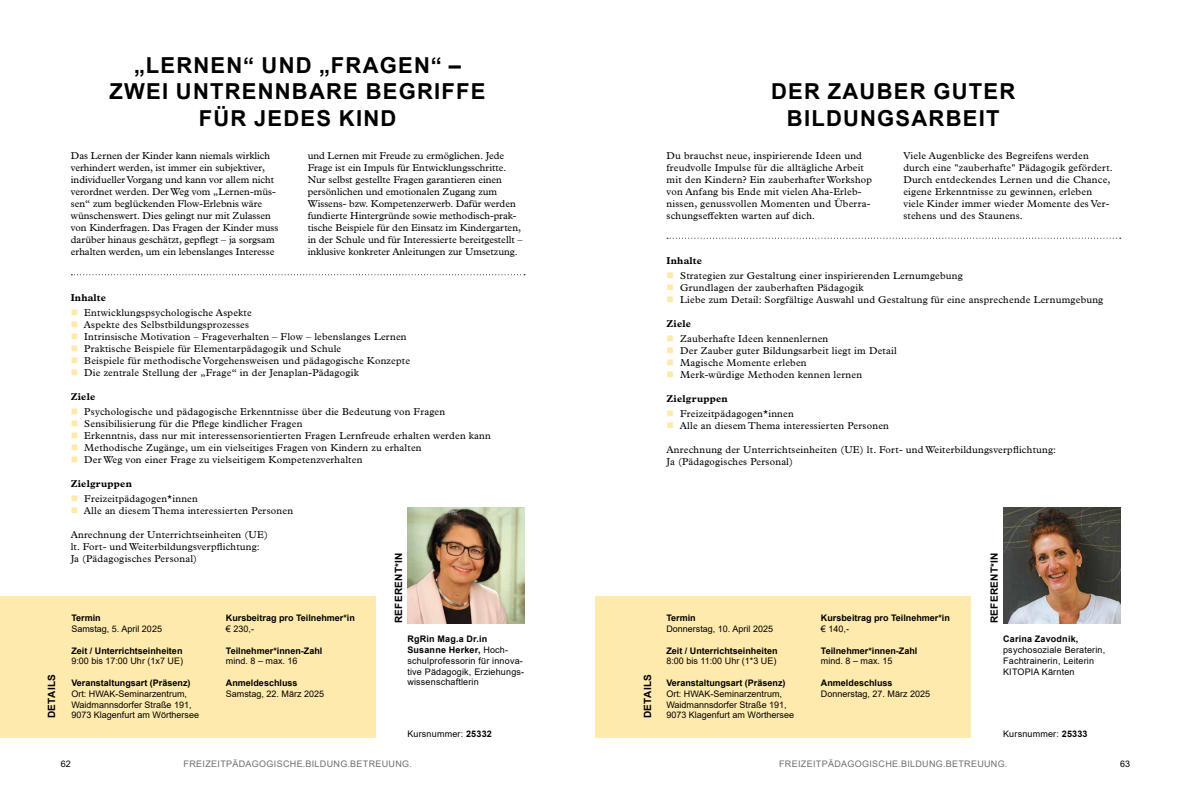
<style>
.page{position:relative;width:1191px;height:794px;background:#fff}
.page>*{position:absolute;margin:0;border:0;box-sizing:border-box;transform-origin:0 0}
.t1{font:700 22px/26.4px "Arial";letter-spacing:.055em;color:#000;text-align:center}
.t2{font:10px/12px "Plantin MT Pro";letter-spacing:.02em;color:#000}
.t3{font:10px/12px "Plantin MT Pro";color:#000}
.t4{font:700 10px "Plantin MT Pro";letter-spacing:.02em;color:#000}
.t5{font:700 10px "Arial";letter-spacing:.035em;color:#000}
.t6{font:9px/10.8px "Arial";color:#000}
.t7{font:700 9px "Arial";color:#000}
.t8{font:9px/10.8px "Arial";letter-spacing:.02em;color:#000}
.t9{font:9px "Arial";letter-spacing:.035em;color:#706f6f}
.t10{font:700 9px "Arial";letter-spacing:.02em;color:#000}
.s1{color:#ffeaad}
.s2{font-weight:700}
</style>
<div class="page">
<svg style="left:667px;top:238px;width:453px;height:1px"></svg>
<img style="left:1003px;top:507px;width:117px;height:116px">
<div style="left:595px;top:596px;width:376px;height:141px;background:#ffeaad"></div>
<svg style="left:71px;top:274px;width:454px;height:1px"></svg>
<img style="left:407px;top:507px;width:117px;height:116px">
<div style="left:0;top:596px;width:375px;height:141px;background:#ffeaad"></div>
<h1 class="t1" style="left:109px;top:52px;width:377px">„LERNEN“ UND „FRAGEN“ –<br>ZWEI UNTRENNBARE BEGRIFFE<br>FÜR JEDES KIND</h1>
<p class="t3" style="left:71px;top:149px;width:209px">Das Lernen der Kinder kann niemals wirklich verhindert werden, ist immer ein subjektiver, individueller Vorgang und kann vor allem nicht verordnet werden. Der Weg vom „Lernen-müs&shy;sen“ zum beglückenden Flow-Erlebnis wäre wünschenswert. Dies gelingt nur mit Zulassen von Kinderfragen. Das Fragen der Kinder muss darüber hinaus geschätzt, gepflegt – ja sorgsam erhalten werden, um ein lebenslanges Interesse</p>
<p class="t3" style="left:308px;top:149px;width:216px">und Lernen mit Freude zu ermöglichen. Jede Frage ist ein Impuls für Entwicklungsschritte.<br>Nur selbst gestellte Fragen garantieren einen persönlichen und emotionalen Zugang zum Wissens- bzw. Kompetenzerwerb. Dafür werden fundierte Hintergründe sowie methodisch-prak&shy;tische Beispiele für den Einsatz im Kindergarten, in der Schule und für Interessierte bereitgestellt – inklusive konkreter Anleitungen zur Umsetzung.</p>
<p class="t5" style="left:45px;top:718px;width:45px;rotate:-90deg">DETAILS</p>
<p class="t4" style="left:71px;top:292px;width:37px">Inhalte</p>
<p class="t2" style="left:71px;top:306px;width:183px"><span class="s1">■</span> Entwicklungspsychologische Aspekte</p>
<p class="t2" style="left:71px;top:318px;width:180px"><span class="s1">■</span> Aspekte des Selbstbildungsprozesses</p>
<p class="t2" style="left:71px;top:330px;width:337px"><span class="s1">■</span> Intrinsische Motivation – Frageverhalten – Flow – lebenslanges Lernen</p>
<p class="t2" style="left:71px;top:342px;width:272px"><span class="s1">■</span> Praktische Beispiele für Elementarpädagogik und Schule</p>
<p class="t2" style="left:71px;top:354px;width:341px"><span class="s1">■</span> Beispiele für methodische Vorgehensweisen und pädagogische Konzepte</p>
<p class="t2" style="left:71px;top:366px;width:290px"><span class="s1">■</span> Die zentrale Stellung der „Frage“ in der Jenaplan-Pädagogik</p>
<p class="t4" style="left:71px;top:390px;width:26px">Ziele</p>
<p class="t2" style="left:71px;top:405px;width:376px"><span class="s1">■</span> Psychologische und pädagogische Erkenntnisse über die Bedeutung von Fragen</p>
<p class="t2" style="left:71px;top:417px;width:233px"><span class="s1">■</span> Sensibilisierung für die Pflege kindlicher Fragen</p>
<p class="t2" style="left:71px;top:429px;width:422px"><span class="s1">■</span> Erkenntnis, dass nur mit interessensorientierten Fragen Lernfreude erhalten werden kann</p>
<p class="t2" style="left:71px;top:441px;width:352px"><span class="s1">■</span> Methodische Zugänge, um ein vielseitiges Fragen von Kindern zu erhalten</p>
<p class="t2" style="left:71px;top:453px;width:293px"><span class="s1">■</span> Der Weg von einer Frage zu vielseitigem Kompetenzverhalten</p>
<p class="t4" style="left:71px;top:477px;width:63px">Zielgruppen</p>
<p class="t2" style="left:71px;top:492px;width:129px"><span class="s1">■</span> Freizeitpädagogen*innen</p>
<p class="t2" style="left:71px;top:504px;width:224px"><span class="s1">■</span> Alle an diesem Thema interessierten Personen</p>
<p class="t2" style="left:71px;top:528px;width:199px">Anrechnung der Unterrichtseinheiten (UE) lt. Fort- und Weiterbildungsverpflichtung:<br>Ja (Pädagogisches Personal)</p>
<p class="t5" style="left:391px;top:623px;width:72px;rotate:-90deg">REFERENT*IN</p>
<p class="t7" style="left:226px;top:611px;width:130px">Kursbeitrag pro Teilnehmer*in</p>
<p class="t6" style="left:226px;top:623px;width:30px">€ 230,-</p>
<p class="t7" style="left:226px;top:644px;width:98px">Teilnehmer*innen-Zahl</p>
<p class="t6" style="left:226px;top:655px;width:73px">mind. 8 – max. 16</p>
<p class="t7" style="left:226px;top:676px;width:73px">Anmeldeschluss</p>
<p class="t6" style="left:226px;top:688px;width:100px">Samstag, 22. März 2025</p>
<p class="t7" style="left:71px;top:611px;width:31px">Termin</p>
<p class="t6" style="left:71px;top:623px;width:92px">Samstag, 5. April 2025</p>
<p class="t7" style="left:71px;top:644px;width:113px">Zeit / Unterrichtseinheiten</p>
<p class="t6" style="left:71px;top:655px;width:113px">9:00 bis 17:00 Uhr (1x7 UE)</p>
<p class="t7" style="left:71px;top:676px;width:121px">Veranstaltungsart (Präsenz)</p>
<p class="t6" style="left:71px;top:688px;width:129px">Ort: HWAK-Seminarzentrum,<br>Waidmannsdorfer Straße 191,<br>9073 Klagenfurt am Wörthersee</p>
<p class="t8" style="left:407px;top:633px;width:118px"><span class="s2">RgRin Mag.a Dr.in<br>Susanne Herker,</span> Hoch&shy;schulprofessorin für innova&shy;tive Pädagogik, Erziehungs&shy;wissenschaftlerin</p>
<p class="t8" style="left:407px;top:728px;width:86px">Kursnummer: <span class="s2">25332</span></p>
<h1 class="t1" style="left:771px;top:78px;width:245px">DER ZAUBER GUTER<br>BILDUNGSARBEIT</h1>
<p class="t2" style="left:666px;top:149px;width:207px">Du brauchst neue, inspirierende Ideen und freudvolle Impulse für die alltägliche Arbeit mit den Kindern? Ein zauberhafter Workshop von Anfang bis Ende mit vielen Aha-Erleb&shy;nissen, genussvollen Momenten und Überra&shy;schungseffekten warten auf dich.</p>
<p class="t2" style="left:903px;top:149px;width:211px">Viele Augenblicke des Begreifens werden durch eine "zauberhafte" Pädagogik gefördert.<br>Durch entdeckendes Lernen und die Chance, eigene Erkenntnisse zu gewinnen, erleben viele Kinder immer wieder Momente des Ver&shy;stehens und des Staunens.</p>
<p class="t4" style="left:666px;top:255px;width:37px">Inhalte</p>
<p class="t2" style="left:666px;top:270px;width:297px"><span class="s1">■</span> Strategien zur Gestaltung einer inspirierenden Lernumgebung</p>
<p class="t2" style="left:666px;top:282px;width:198px"><span class="s1">■</span> Grundlagen der zauberhaften Pädagogik</p>
<p class="t2" style="left:666px;top:294px;width:438px"><span class="s1">■</span> Liebe zum Detail: Sorgfältige Auswahl und Gestaltung für eine ansprechende Lernumgebung</p>
<p class="t4" style="left:666px;top:318px;width:26px">Ziele</p>
<p class="t2" style="left:666px;top:333px;width:163px"><span class="s1">■</span> Zauberhafte Ideen kennenlernen</p>
<p class="t2" style="left:666px;top:345px;width:232px"><span class="s1">■</span> Der Zauber guter Bildungsarbeit liegt im Detail</p>
<p class="t2" style="left:666px;top:357px;width:142px"><span class="s1">■</span> Magische Momente erleben</p>
<p class="t2" style="left:666px;top:369px;width:197px"><span class="s1">■</span> Merk-würdige Methoden kennen lernen</p>
<p class="t4" style="left:666px;top:393px;width:63px">Zielgruppen</p>
<p class="t2" style="left:666px;top:407px;width:129px"><span class="s1">■</span> Freizeitpädagogen*innen</p>
<p class="t2" style="left:666px;top:419px;width:224px"><span class="s1">■</span> Alle an diesem Thema interessierten Personen</p>
<p class="t2" style="left:666px;top:443px;width:391px">Anrechnung der Unterrichtseinheiten (UE) lt. Fort- und Weiterbildungsverpflichtung:<br>Ja (Pädagogisches Personal)</p>
<p class="t5" style="left:640px;top:718px;width:45px;rotate:-90deg">DETAILS</p>
<p class="t7" style="left:666px;top:611px;width:31px">Termin</p>
<p class="t6" style="left:666px;top:623px;width:108px">Donnerstag, 10. April 2025</p>
<p class="t7" style="left:666px;top:644px;width:113px">Zeit / Unterrichtseinheiten</p>
<p class="t6" style="left:666px;top:655px;width:111px">8:00 bis 11:00 Uhr (1*3 UE)</p>
<p class="t7" style="left:666px;top:676px;width:121px">Veranstaltungsart (Präsenz)</p>
<p class="t6" style="left:666px;top:688px;width:129px">Ort: HWAK-Seminarzentrum,<br>Waidmannsdorfer Straße 191,<br>9073 Klagenfurt am Wörthersee</p>
<p class="t7" style="left:821px;top:611px;width:130px">Kursbeitrag pro Teilnehmer*in</p>
<p class="t6" style="left:821px;top:623px;width:30px">€ 140,-</p>
<p class="t7" style="left:821px;top:644px;width:98px">Teilnehmer*innen-Zahl</p>
<p class="t6" style="left:821px;top:655px;width:73px">mind. 8 – max. 15</p>
<p class="t7" style="left:821px;top:676px;width:73px">Anmeldeschluss</p>
<p class="t6" style="left:821px;top:688px;width:111px">Donnerstag, 27. März 2025</p>
<p class="t5" style="left:987px;top:623px;width:72px;rotate:-90deg">REFERENT*IN</p>
<p class="t10" style="left:1003px;top:632px;width:77px">Carina Zavodnik,</p>
<p class="t8" style="left:1003px;top:644px;width:104px">psychosoziale Beraterin,<br>Fachtrainerin, Leiterin<br>KITOPIA Kärnten</p>
<p class="t8" style="left:1003px;top:728px;width:86px">Kursnummer: <span class="s2">25333</span></p>
<p class="t6" style="left:61px;top:758px;width:12px">62</p>
<p class="t9" style="left:184px;top:757px;width:230px">FREIZEITPÄDAGOGISCHE.BILDUNG.BETREUUNG.</p>
<p class="t9" style="left:779px;top:757px;width:230px">FREIZEITPÄDAGOGISCHE.BILDUNG.BETREUUNG.</p>
<p class="t6" style="left:1120px;top:758px;width:12px">63</p>
</div>
